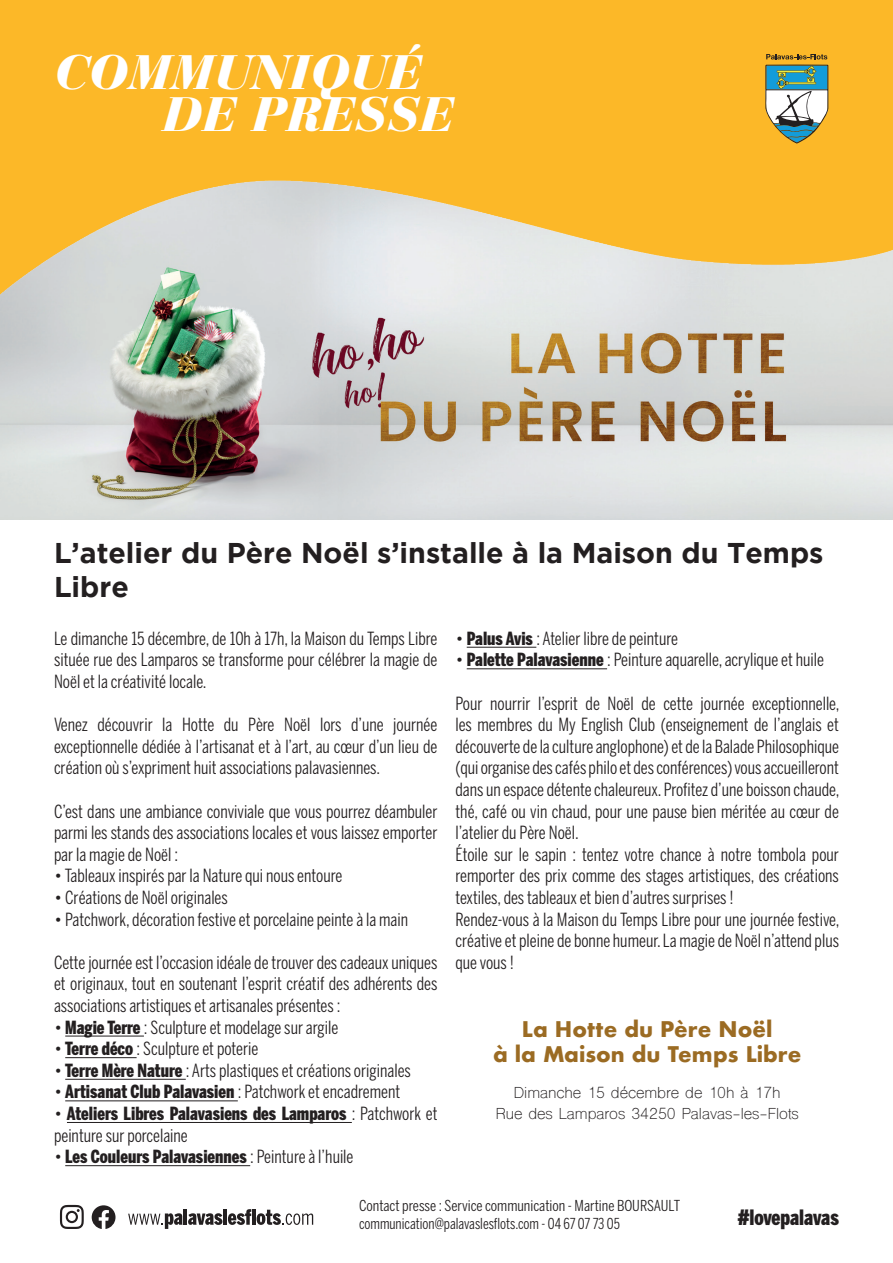
<style>
.page{position:relative;width:893px;height:1263px;background:#fff}
.page>*{position:absolute;margin:0;border:0;box-sizing:border-box;transform-origin:0 0}
.t1{font:italic 900 48px/42px "Bauer Bodoni Std";color:#fff}
.t2{font:700 28.5px/34.2px "Gotham";color:#231f20}
.t3{font:700 21px/25.2px "Futura";color:#9b6b23;text-align:center}
.t4{font:900 21px "Benton Sans Comp";color:#231f20}
.t5{font:18px/21.6px "Benton Sans Comp";color:#231f20;text-align:justify}
.t6{font:900 18px/21.6px "Benton Sans Comp";color:#231f20}
.t7{font:15px/18px "Benton Sans Comp";color:#231f20;scale:1.06 1}
.t8{font:15px/21px "Shree Dev 0714";color:#231f20;text-align:center}
.s1{font-weight:900}
.s2{font-weight:400}
</style>
<div class="page">
<svg style="left:128px;top:1213px;width:54px;height:15px"></svg>
<hr style="left:184px;top:1209px;width:3px;height:16px;background:#231f20">
<svg style="left:188px;top:1213px;width:34px;height:12px"></svg>
<hr style="left:223px;top:1209px;width:4px;height:16px;background:#231f20">
<svg style="left:228px;top:1209px;width:23px;height:16px"></svg>
<hr style="left:252px;top:1209px;width:4px;height:16px;background:#231f20">
<svg style="left:257px;top:1210px;width:56px;height:15px"></svg>
<svg style="left:92px;top:1205px;width:24px;height:23px"></svg>
<svg style="left:60px;top:1205px;width:24px;height:23px"></svg>
<img style="left:1px;top:295px;width:891px;height:224px">
<img style="left:0;top:0;width:893px;height:295px">
<hr style="left:65px;top:1036px;width:79px;height:1px;background:#231f20">
<hr style="left:65px;top:1057px;width:72px;height:1px;background:#231f20">
<hr style="left:65px;top:1079px;width:121px;height:1px;background:#231f20">
<hr style="left:65px;top:1100px;width:173px;height:1px;background:#231f20">
<hr style="left:67px;top:1122px;width:285px;height:1px;background:#231f20">
<hr style="left:65px;top:1165px;width:185px;height:1px;background:#231f20">
<hr style="left:467px;top:647px;width:69px;height:1px;background:#231f20">
<hr style="left:467px;top:668px;width:140px;height:1px;background:#231f20">
<svg style="left:765px;top:65px;width:63px;height:79px"></svg>
<svg style="left:766px;top:54px;width:61px;height:5px"></svg>
<h1 class="t1" style="left:162px;top:52px;width:293px;text-indent:-108px">COMMUNIQUÉ<br>DE PRESSE</h1>
<h2 class="t2" style="left:54px;top:535px;width:771px">L’atelier du Père Noël s’installe à la Maison du Temps<br>Libre</h2>
<p class="t5" style="left:54px;top:627px;width:385px">Le dimanche 15 décembre, de 10h à 17h, la Maison du Temps Libre située rue des Lamparos se transforme pour célébrer la magie de Noël et la créativité locale.</p>
<p class="t5" style="left:54px;top:714px;width:385px">Venez découvrir la Hotte du Père Noël lors d’une journée exceptionnelle dédiée à l’artisanat et à l’art, au cœur d’un lieu de création où s’expriment huit associations palavasiennes.</p>
<p class="t5" style="left:54px;top:800px;width:385px">C’est dans une ambiance conviviale que vous pourrez déambuler parmi les stands des associations locales et vous laissez emporter par la magie de Noël :</p>
<p class="t5" style="left:54px;top:865px;width:290px">• Tableaux inspirés par la Nature qui nous entoure</p>
<p class="t5" style="left:54px;top:887px;width:175px">• Créations de Noël originales</p>
<p class="t5" style="left:54px;top:908px;width:356px">• Patchwork, décoration festive et porcelaine peinte à la main</p>
<p class="t5" style="left:54px;top:951px;width:385px">Cette journée est l’occasion idéale de trouver des cadeaux uniques et originaux, tout en soutenant l’esprit créatif des adhérents des associations artistiques et artisanales présentes :</p>
<p class="t5" style="left:54px;top:1016px;width:286px">• <span class="s1">Magie Terre</span> : Sculpture et modelage sur argile</p>
<p class="t5" style="left:54px;top:1038px;width:206px">• <span class="s1">Terre déco</span> : Sculpture et poterie</p>
<p class="t5" style="left:54px;top:1059px;width:358px">• <span class="s1">Terre Mère Nature</span> : Arts plastiques et créations originales</p>
<p class="t5" style="left:54px;top:1081px;width:348px">• <span class="s1">Artisanat Club Palavasien</span> : Patchwork et encadrement</p>
<p class="t6" style="left:54px;top:1102px;width:385px"><span class="s2">•</span> Ateliers Libres Palavasiens des Lamparos <span class="s2">: Patchwork et peinture sur porcelaine</span></p>
<p class="t6" style="left:54px;top:1146px;width:301px"><span class="s2">•</span> Les Couleurs Palavasiennes <span class="s2">: Peinture à l’huile</span></p>
<p class="t5" style="left:455px;top:627px;width:224px">• <span class="s1">Palus Avis</span> : Atelier libre de peinture</p>
<p class="t5" style="left:455px;top:649px;width:370px">• <span class="s1">Palette Palavasienne</span> : Peinture aquarelle, acrylique et huile</p>
<p class="t5" style="left:455px;top:692px;width:386px;text-align:left">Pour nourrir l’esprit de Noël de cette journée exceptionnelle, les membres du My English Club (enseignement de l’anglais et découverte de la culture anglophone) et de la Balade Philosophique (qui organise des cafés philo et des conférences) vous accueilleront dans un espace détente chaleureux. Profitez d’une boisson chaude, thé, café ou vin chaud, pour une pause bien méritée au cœur de l’atelier du Père Noël.<br>Étoile sur le sapin : tentez votre chance à notre tombola pour remporter des prix comme des stages artistiques, des créations textiles, des tableaux et bien d’autres surprises !<br>Rendez-vous à la Maison du Temps Libre pour une journée festive, créative et pleine de bonne humeur. La magie de Noël n’attend plus que vous !</p>
<p class="t3" style="left:493px;top:1017px;width:310px">La Hotte du Père Noël<br>à la Maison du Temps Libre</p>
<p class="t8" style="left:496px;top:1084px;width:305px">Dimanche 15 décembre de 10h à 17h<br>Rue des Lamparos 34250 Palavas-les-Flots</p>
<p class="t7" style="left:359px;top:1196px;width:305px">Contact presse : Service communication - Martine BOURSAULT communication@palavaslesflots.com - 04 67 07 73 05</p>
<p class="t4" style="left:738px;top:1204px;width:103px">#lovepalavas</p>
</div>
